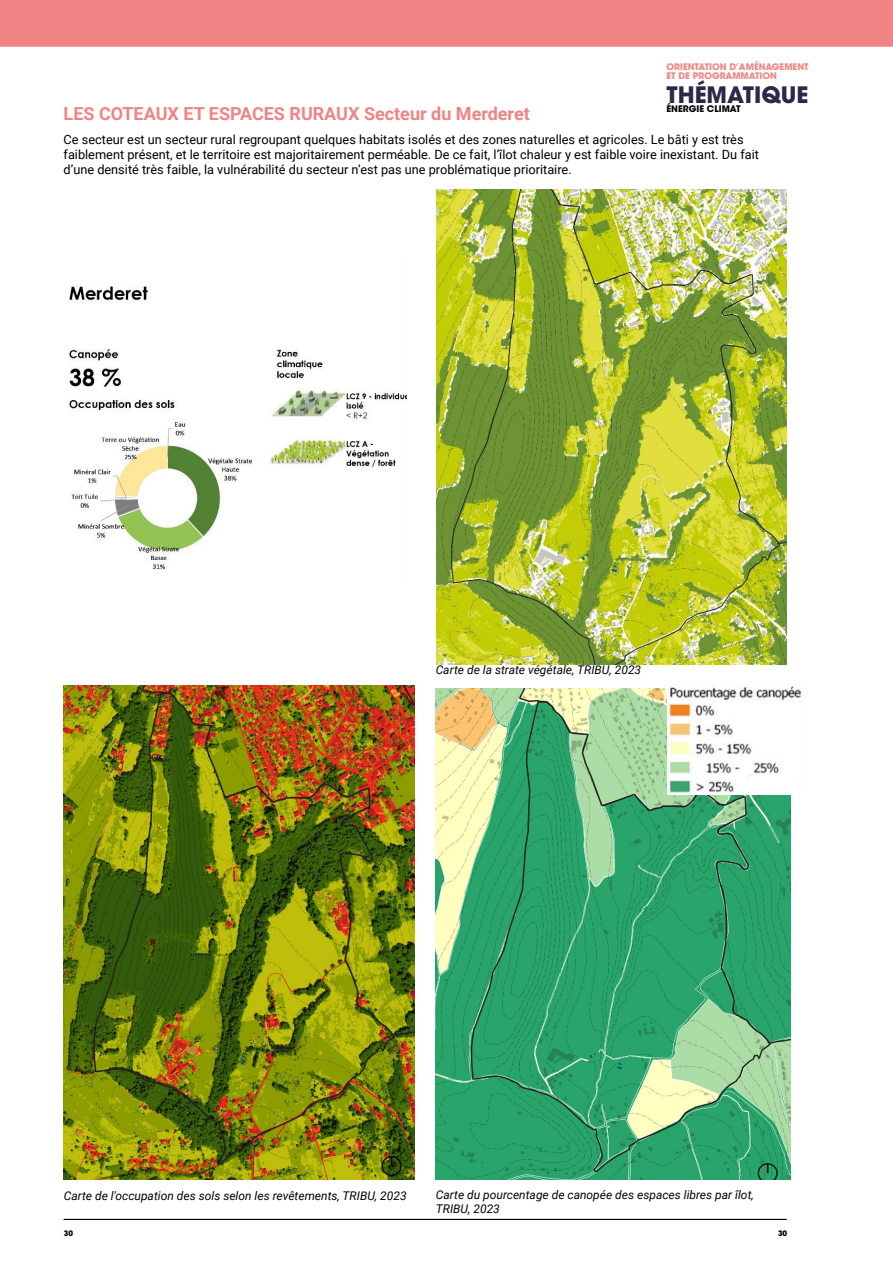
<style>
.page{position:relative;width:893px;height:1263px;background:#fff}
.page>*{position:absolute;margin:0;border:0;box-sizing:border-box;transform-origin:0 0}
.t1{font:700 22.5px "ITC Avant Garde Std";color:#2a2949}
.INTER_2{font:700 18px "Roboto";color:#f08485}
.INTER_2-2{font:12.75px/15.3px "Roboto";color:#000}
.INTER_2-3{font:italic 12px/14.4px "Roboto";color:#020203}
.t2{font:700 9px "ITC Avant Garde Std";color:#f08485}
.t3{font:700 9px "ITC Avant Garde Std";color:#000}
.t4{font:700 7.5px "ITC Avant Garde Std";color:#000}
</style>
<div class="page">
<div style="left:0;top:0;width:893px;height:47px;background:#f08485"></div>
<img style="left:69px;top:262px;width:338px;height:308px">
<img style="left:436px;top:189px;width:351px;height:475px">
<img style="left:436px;top:688px;width:355px;height:492px">
<img style="left:63px;top:686px;width:351px;height:494px">
<hr style="left:64px;top:1219px;width:723px;height:1px;background:#000">
<img style="left:668px;top:686px;width:134px;height:109px">
<p class="t2" style="left:666px;top:61px;width:144px">ORIENTATION D’AMÉNAGEMENT</p>
<p class="t2" style="left:666px;top:70px;width:112px">ET DE PROGRAMMATION</p>
<p class="t1" style="left:666px;top:80px;width:143px">THÉMATIQUE</p>
<p class="t3" style="left:666px;top:102px;width:76px">ÉNERGIE CLIMAT</p>
<p class="INTER_2" style="left:64px;top:101px;width:468px">LES COTEAUX ET ESPACES RURAUX Secteur du Merderet</p>
<p class="INTER_2-2" style="left:64px;top:131px;width:697px">Ce secteur est un secteur rural regroupant quelques habitats isolés et des zones naturelles et agricoles. Le bâti y est très faiblement présent, et le territoire est majoritairement perméable. De ce fait, l’îlot chaleur y est faible voire inexistant. Du fait d’une densité très faible, la vulnérabilité du secteur n’est pas une problématique prioritaire.</p>
<p class="INTER_2-3" style="left:436px;top:662px;width:207px">Carte de la strate végétale, TRIBU, 2023</p>
<p class="INTER_2-3" style="left:64px;top:1188px;width:344px">Carte de l'occupation des sols selon les revêtements, TRIBU, 2023</p>
<p class="t4" style="left:64px;top:1228px;width:11px">30</p>
<p class="INTER_2-3" style="left:436px;top:1187px;width:319px">Carte du pourcentage de canopée des espaces libres par îlot,<br>TRIBU, 2023</p>
<p class="t4" style="left:778px;top:1228px;width:11px">30</p>
</div>
